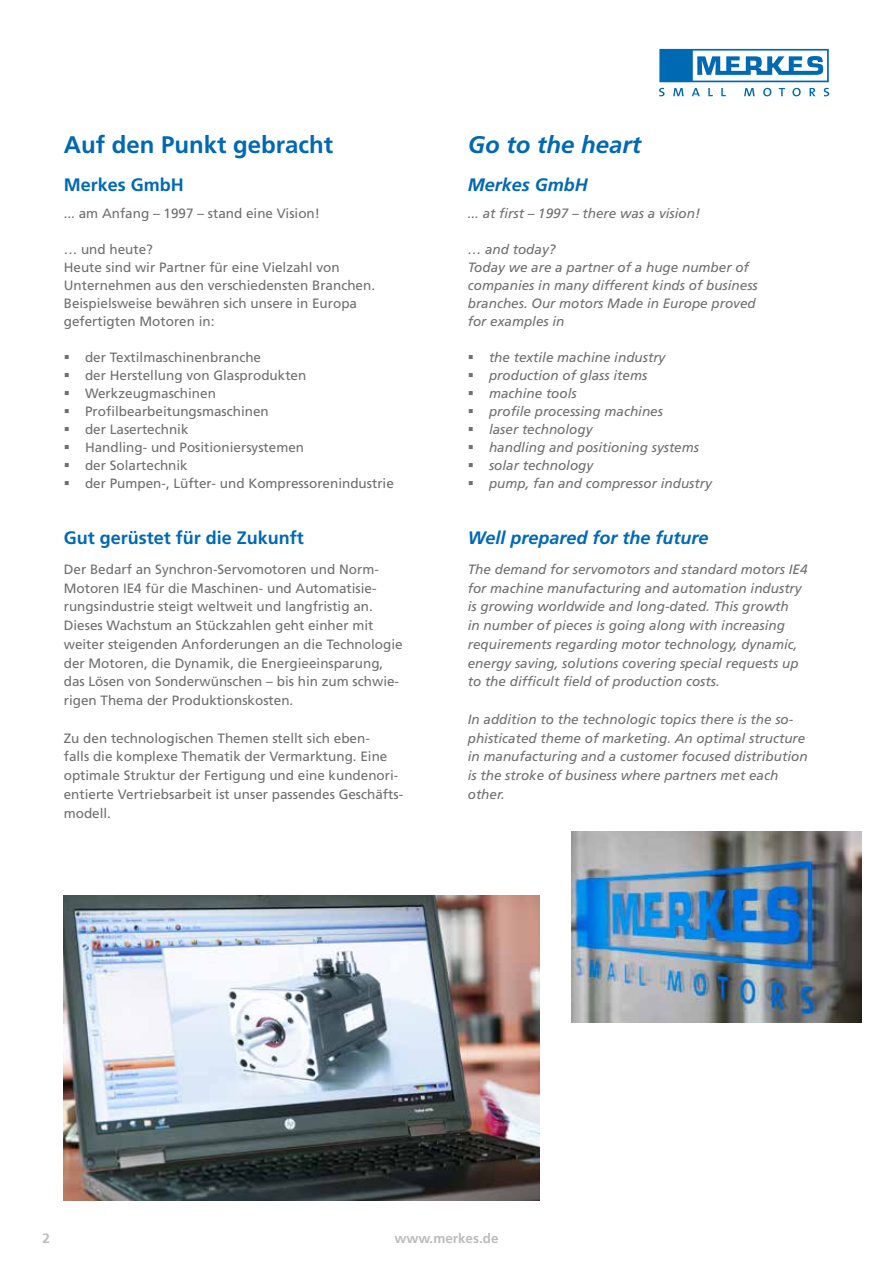
<style>
.page{position:relative;width:893px;height:1263px;background:#fff}
.page>*{position:absolute;margin:0;border:0;box-sizing:border-box;transform-origin:0 0}
.t1{font:700 24px "Frutiger";color:#0069b4}
.t2{font:italic 700 24px "Frutiger";color:#0069b4}
.t3{font:700 18px "Frutiger";color:#0069b4}
.t4{font:italic 700 18px "Frutiger";color:#0069b4}
.t5{font:13.5px/18px "Frutiger";color:#706f6f}
.t6{font:italic 13.5px/18px "Frutiger";color:#706f6f}
.t7{font:700 13.5px "Frutiger";color:#bcbcbc}
</style>
<div class="page">
<img style="left:572px;top:831px;width:289px;height:192px">
<img style="left:64px;top:895px;width:476px;height:305px">
<svg style="left:659px;top:88px;width:6px;height:8px"></svg>
<svg style="left:673px;top:88px;width:11px;height:8px"></svg>
<svg style="left:692px;top:88px;width:8px;height:8px"></svg>
<svg style="left:708px;top:88px;width:5px;height:8px"></svg>
<svg style="left:721px;top:88px;width:5px;height:8px"></svg>
<svg style="left:744px;top:88px;width:11px;height:8px"></svg>
<svg style="left:763px;top:88px;width:8px;height:8px"></svg>
<svg style="left:779px;top:88px;width:6px;height:8px"></svg>
<svg style="left:792px;top:88px;width:9px;height:8px"></svg>
<svg style="left:810px;top:88px;width:6px;height:8px"></svg>
<svg style="left:824px;top:88px;width:5px;height:8px"></svg>
<svg style="left:659px;top:49px;width:170px;height:33px"></svg>
<h1 class="t1" style="left:64px;top:131px;width:271px">Auf den Punkt gebracht</h1>
<h2 class="t3" style="left:64px;top:174px;width:122px">Merkes GmbH</h2>
<p class="t5" style="left:64px;top:204px;width:258px">... am Anfang – 1997 – stand eine Vision!</p>
<p class="t5" style="left:64px;top:240px;width:313px">… und heute?<br>Heute sind wir Partner für eine Vielzahl von Unternehmen aus den verschiedensten Branchen.<br>Beispielsweise bewähren sich unsere in Europa gefertigten Motoren in:</p>
<p class="t5" style="left:85px;top:348px;width:310px">der Textilmaschinenbranche<br>der Herstellung von Glasprodukten<br>Werkzeugmaschinen<br>Profilbearbeitungsmaschinen<br>der Lasertechnik<br>Handling- und Positioniersystemen<br>der Solartechnik<br>der Pumpen-, Lüfter- und Kompressorenindustrie</p>
<h2 class="t3" style="left:64px;top:527px;width:242px">Gut gerüstet für die Zukunft</h2>
<p class="t5" style="left:64px;top:560px;width:340px;line-height:18.8px">Der Bedarf an Synchron-Servomotoren und Norm-Motoren IE4 für die Maschinen- und Automatisie&shy;rungsindustrie steigt weltweit und langfristig an.<br>Dieses Wachstum an Stückzahlen geht einher mit weiter steigenden Anforderungen an die Technologie der Motoren, die Dynamik, die Energieeinsparung, das Lösen von Sonderwünschen – bis hin zum schwie&shy;rigen Thema der Produktionskosten.</p>
<p class="t5" style="left:64px;top:728px;width:341px;line-height:18.8px">Zu den technologischen Themen stellt sich eben-<br>falls die komplexe Thematik der Vermarktung. Eine optimale Struktur der Fertigung und eine kundenori&shy;entierte Vertriebsarbeit ist unser passendes Geschäfts&shy;modell.</p>
<h1 class="t2" style="left:468px;top:131px;width:175px">Go to the heart</h1>
<h2 class="t4" style="left:468px;top:174px;width:122px">Merkes GmbH</h2>
<p class="t6" style="left:468px;top:204px;width:234px">... at first – 1997 – there was a vision!</p>
<p class="t6" style="left:468px;top:240px;width:292px">… and today?<br>Today we are a partner of a huge number of companies in many different kinds of business branches. Our motors Made in Europe proved for examples in</p>
<p class="t6" style="left:489px;top:348px;width:224px">the textile machine industry production of glass items<br>machine tools<br>profile processing machines<br>laser technology<br>handling and positioning systems solar technology<br>pump, fan and compressor industry</p>
<h2 class="t4" style="left:468px;top:527px;width:242px">Well prepared for the future</h2>
<p class="t6" style="left:468px;top:560px;width:341px;line-height:18.8px">The demand for servomotors and standard motors IE4 for machine manufacturing and automation industry is growing worldwide and long-dated. This growth<br>in number of pieces is going along with increasing requirements regarding motor technology, dynamic, energy saving, solutions covering special requests up to the difficult field of production costs.</p>
<p class="t6" style="left:468px;top:710px;width:341px;line-height:18.8px">In addition to the technologic topics there is the so&shy;phisticated theme of marketing. An optimal structure in manufacturing and a customer focused distribution is the stroke of business where partners met each other.</p>
<p class="t7" style="left:43px;top:1230px;width:9px">2</p>
<p class="t7" style="left:394px;top:1230px;width:106px">www.merkes.de</p>
</div>
